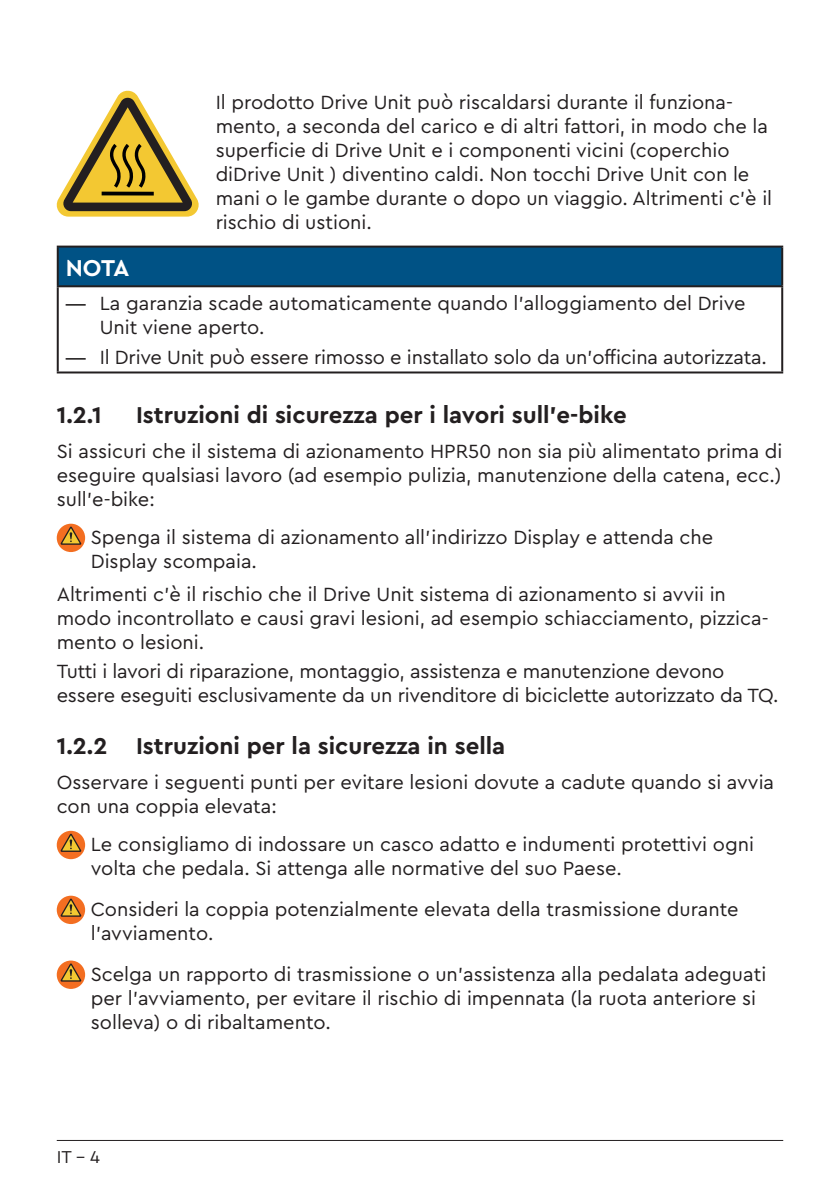
<style>
.page{position:relative;width:840px;height:1191px;background:#fff}
.page>*{position:absolute;margin:0;border:0;box-sizing:border-box;transform-origin:0 0}
.t1{font:700 24px "TQPRO";color:#231f20}
.t2{font:700 24px "TQPRO";color:#fff}
.t3{font:20px/24px "TQPRO";color:#231f20}
.t4{font:18px "TQPRO";color:#231f20}
.s1{font-family:"Arial"}
</style>
<div class="page">
<hr style="left:57px;top:1140px;width:725px;height:1px;background:#231f20">
<svg style="left:57px;top:91px;width:141px;height:126px"></svg>
<div style="left:58px;top:247px;width:723px;height:39px;background:#005285"></div>
<hr style="left:57px;top:246px;width:725px;height:2px;background:#231f20">
<hr style="left:57px;top:248px;width:2px;height:37px;background:#231f20">
<hr style="left:780px;top:248px;width:2px;height:37px;background:#231f20">
<hr style="left:57px;top:285px;width:725px;height:2px;background:#231f20">
<hr style="left:57px;top:287px;width:2px;height:84px;background:#231f20">
<hr style="left:780px;top:287px;width:2px;height:84px;background:#231f20">
<hr style="left:57px;top:371px;width:725px;height:2px;background:#231f20">
<div style="left:57px;top:524px;width:28px;height:28px;background:#f36e21;border-radius:50%"></div>
<svg style="left:61px;top:526px;width:20px;height:19px"></svg>
<div style="left:57px;top:831px;width:28px;height:28px;background:#f36e21;border-radius:50%"></div>
<svg style="left:61px;top:833px;width:20px;height:19px"></svg>
<svg style="left:57px;top:895px;width:28px;height:29px"></svg>
<svg style="left:61px;top:898px;width:20px;height:18px"></svg>
<svg style="left:57px;top:960px;width:28px;height:29px"></svg>
<svg style="left:61px;top:963px;width:20px;height:18px"></svg>
<p class="t3" style="left:215px;top:89px;width:557px">Il prodotto Drive Unit può riscaldarsi durante il funziona&shy;mento, a seconda del carico e di altri fattori, in modo che la superficie di Drive Unit e i componenti vicini (coperchio diDrive Unit ) diventino caldi. Non tocchi Drive Unit con le mani o le gambe durante o dopo un viaggio. Altrimenti c'è il rischio di ustioni.</p>
<p class="t2" style="left:66px;top:252px;width:65px">NOTA</p>
<p class="t3" style="left:100px;top:291px;width:647px;text-indent:-34px"><span class="s1">—</span> La garanzia scade automaticamente quando l'alloggiamento del Drive<br>Unit viene aperto.</p>
<p class="t3" style="left:66px;top:345px;width:702px"><span class="s1">—</span> Il Drive Unit può essere rimosso e installato solo da un'officina autorizzata.</p>
<p class="t1" style="left:57px;top:398px;width:47px">1.2.1</p>
<p class="t1" style="left:136px;top:398px;width:491px">Istruzioni di sicurezza per i lavori sull'e-bike</p>
<p class="t3" style="left:57px;top:438px;width:726px;text-align:justify">Si assicuri che il sistema di azionamento HPR50 non sia più alimentato prima di eseguire qualsiasi lavoro (ad esempio pulizia, manutenzione della catena, ecc.) sull'e-bike:</p>
<p class="t3" style="left:91px;top:524px;width:623px">Spenga il sistema di azionamento all'indirizzo Display e attenda che<br>Display scompaia.</p>
<p class="t3" style="left:57px;top:581px;width:713px">Altrimenti c'è il rischio che il Drive Unit sistema di azionamento si avvii in modo incontrollato e causi gravi lesioni, ad esempio schiacciamento, pizzica&shy;mento o lesioni.</p>
<p class="t3" style="left:57px;top:658px;width:722px">Tutti i lavori di riparazione, montaggio, assistenza e manutenzione devono essere eseguiti esclusivamente da un rivenditore di biciclette autorizzato da TQ.</p>
<p class="t1" style="left:57px;top:730px;width:450px">1.2.2 Istruzioni per la sicurezza in sella</p>
<p class="t3" style="left:57px;top:769px;width:718px">Osservare i seguenti punti per evitare lesioni dovute a cadute quando si avvia con una coppia elevata:</p>
<p class="t3" style="left:91px;top:831px;width:664px">Le consigliamo di indossare un casco adatto e indumenti protettivi ogni volta che pedala. Si attenga alle normative del suo Paese.</p>
<p class="t3" style="left:91px;top:896px;width:649px">Consideri la coppia potenzialmente elevata della trasmissione durante l'avviamento.</p>
<p class="t3" style="left:91px;top:961px;width:676px">Scelga un rapporto di trasmissione o un'assistenza alla pedalata adeguati per l'avviamento, per evitare il rischio di impennata (la ruota anteriore si solleva) o di ribaltamento.</p>
<p class="t4" style="left:57px;top:1144px;width:45px">IT - 4</p>
</div>
